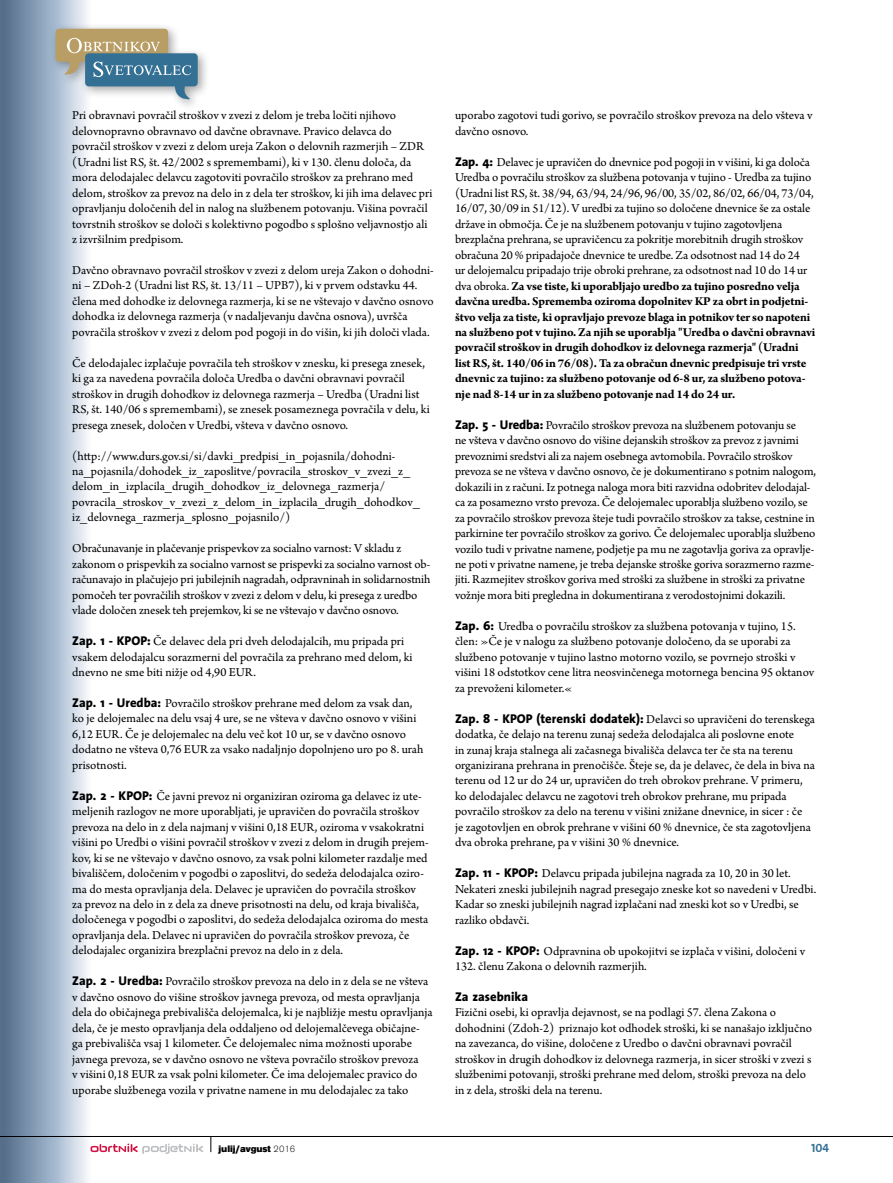
<style>
.page{position:relative;width:893px;height:1183px;background:#fff}
.page>*{position:absolute;margin:0;border:0;box-sizing:border-box;transform-origin:0 0}
.t1{font:12.75px/15.5px "Arno Pro";letter-spacing:-.005em;color:#000}
.t2{font:800 12.75px "The Sans X";color:#000}
.t3{font:700 12px "The Sans Caps X";color:#347094}
.t4{font:900 9.75px "Accius X";color:#000}
.s1{font-family:"The Sans X";font-weight:800}
.s2{font-weight:700}
.s3{font-weight:300}
</style>
<div class="page">
<hr style="left:0;top:1135px;width:893px;height:1px;background:#000">
<div style="left:0;top:0;width:98px;height:1182px;background:linear-gradient(to right,#466486,#feffff)"></div>
<div style="left:50px;top:23px;width:160px;height:88px;background:#000;opacity:.35"></div>
<svg style="left:56px;top:29px;width:142px;height:71px;background:#99a7a6"></svg>
<svg style="left:211px;top:1136px;width:1px;height:15px"></svg>
<svg style="left:91px;top:1143px;width:112px;height:10px"></svg>
<p class="t1" style="left:72px;top:108px;width:362px">Pri obravnavi povračil stroškov v zvezi z delom je treba ločiti njihovo delovnopravno obravnavo od davčne obravnave. Pravico delavca do povračil stroškov v zvezi z delom ureja Zakon o delovnih razmerjih – ZDR (Uradni list RS, št. 42/2002 s spremembami), ki v 130. členu določa, da mora delodajalec delavcu zagotoviti povračilo stroškov za prehrano med delom, stroškov za prevoz na delo in z dela ter stroškov, ki jih ima delavec pri opravljanju določenih del in nalog na službenem potovanju. Višina povračil tovrstnih stroškov se določi s kolektivno pogodbo s splošno veljavnostjo ali z izvršilnim predpisom.</p>
<p class="t1" style="left:72px;top:263px;width:363px">Davčno obravnavo povračil stroškov v zvezi z delom ureja Zakon o dohodni&shy;ni – ZDoh-2 (Uradni list RS, št. 13/11 – UPB7), ki v prvem odstavku 44. člena med dohodke iz delovnega razmerja, ki se ne vštevajo v davčno osnovo dohodka iz delovnega razmerja (v nadaljevanju davčna osnova), uvršča povračila stroškov v zvezi z delom pod pogoji in do višin, ki jih določi vlada.</p>
<p class="t1" style="left:72px;top:356px;width:359px">Če delodajalec izplačuje povračila teh stroškov v znesku, ki presega znesek, ki ga za navedena povračila določa Uredba o davčni obravnavi povračil stroškov in drugih dohodkov iz delovnega razmerja – Uredba (Uradni list RS, št. 140/06 s spremembami), se znesek posameznega povračila v delu, ki presega znesek, določen v Uredbi, všteva v davčno osnovo.</p>
<p class="t1" style="left:72px;top:448px;width:349px">(http://www.durs.gov.si/si/davki_predpisi_in_pojasnila/dohodni&shy;na_pojasnila/dohodek_iz_zaposlitve/povracila_stroskov_v_zvezi_z_ delom_in_izplacila_drugih_dohodkov_iz_delovnega_razmerja/ povracila_stroskov_v_zvezi_z_delom_in_izplacila_drugih_dohodkov_ iz_delovnega_razmerja_splosno_pojasnilo/)</p>
<p class="t1" style="left:72px;top:541px;width:360px">Obračunavanje in plačevanje prispevkov za socialno varnost: V skladu z zakonom o prispevkih za socialno varnost se prispevki za socialno varnost ob&shy;računavajo in plačujejo pri jubilejnih nagradah, odpravninah in solidarnostnih pomočeh ter povračilih stroškov v zvezi z delom v delu, ki presega z uredbo vlade določen znesek teh prejemkov, ki se ne vštevajo v davčno osnovo.</p>
<p class="t1" style="left:72px;top:634px;width:342px"><span class="s1">Zap. 1 - KPOP:</span> Če delavec dela pri dveh delodajalcih, mu pripada pri vsakem delodajalcu sorazmerni del povračila za prehrano med delom, ki dnevno ne sme biti nižje od 4,90 EUR.</p>
<p class="t1" style="left:72px;top:696px;width:353px"><span class="s1">Zap. 1 - Uredba:</span> Povračilo stroškov prehrane med delom za vsak dan, ko je delojemalec na delu vsaj 4 ure, se ne všteva v davčno osnovo v višini 6,12 EUR. Če je delojemalec na delu več kot 10 ur, se v davčno osnovo dodatno ne všteva 0,76 EUR za vsako nadaljnjo dopolnjeno uro po 8. urah prisotnosti.</p>
<p class="t1" style="left:72px;top:788px;width:358px"><span class="s1">Zap. 2 - KPOP:</span> Če javni prevoz ni organiziran oziroma ga delavec iz ute&shy;meljenih razlogov ne more uporabljati, je upravičen do povračila stroškov prevoza na delo in z dela najmanj v višini 0,18 EUR, oziroma v vsakokratni višini po Uredbi o višini povračil stroškov v zvezi z delom in drugih prejem&shy;kov, ki se ne vštevajo v davčno osnovo, za vsak polni kilometer razdalje med bivališčem, določenim v pogodbi o zaposlitvi, do sedeža delodajalca oziro&shy;ma do mesta opravljanja dela. Delavec je upravičen do povračila stroškov za prevoz na delo in z dela za dneve prisotnosti na delu, od kraja bivališča, določenega v pogodbi o zaposlitvi, do sedeža delodajalca oziroma do mesta opravljanja dela. Delavec ni upravičen do povračila stroškov prevoza, če delodajalec organizira brezplačni prevoz na delo in z dela.</p>
<p class="t1" style="left:72px;top:974px;width:362px"><span class="s1">Zap. 2 - Uredba:</span> Povračilo stroškov prevoza na delo in z dela se ne všteva v davčno osnovo do višine stroškov javnega prevoza, od mesta opravljanja dela do običajnega prebivališča delojemalca, ki je najbližje mestu opravljanja dela, če je mesto opravljanja dela oddaljeno od delojemalčevega običajne&shy;ga prebivališča vsaj 1 kilometer. Če delojemalec nima možnosti uporabe javnega prevoza, se v davčno osnovo ne všteva povračilo stroškov prevoza<br>v višini 0,18 EUR za vsak polni kilometer. Če ima delojemalec pravico do uporabe službenega vozila v privatne namene in mu delodajalec za tako</p>
<p class="t1" style="left:455px;top:109px;width:359px">uporabo zagotovi tudi gorivo, se povračilo stroškov prevoza na delo všteva v davčno osnovo.</p>
<p class="t1" style="left:455px;top:155px;width:362px"><span class="s1">Zap. 4:</span> Delavec je upravičen do dnevnice pod pogoji in v višini, ki ga določa Uredba o povračilu stroškov za službena potovanja v tujino - Uredba za tujino (Uradni list RS, št. 38/94, 63/94, 24/96, 96/00, 35/02, 86/02, 66/04, 73/04, 16/07, 30/09 in 51/12). V uredbi za tujino so določene dnevnice še za ostale države in območja. Če je na službenem potovanju v tujino zagotovljena brezplačna prehrana, se upravičencu za pokritje morebitnih drugih stroškov obračuna 20 % pripadajoče dnevnice te uredbe. Za odsotnost nad 14 do 24<br>ur delojemalcu pripadajo trije obroki prehrane, za odsotnost nad 10 do 14 ur dva obroka. <span class="s2">Za vse tiste, ki uporabljajo uredbo za tujino posredno velja davčna uredba. Sprememba oziroma dopolnitev KP za obrt in podjetni&shy;štvo velja za tiste, ki opravljajo prevoze blaga in potnikov ter so napoteni na službeno pot v tujino. Za njih se uporablja "Uredba o davčni obravnavi povračil stroškov in drugih dohodkov iz delovnega razmerja" (Uradni list RS, št. 140/06 in 76/08). Ta za obračun dnevnic predpisuje tri vrste dnevnic za tujino: za službeno potovanje od 6-8 ur, za službeno potova&shy;nje nad 8-14 ur in za službeno potovanje nad 14 do 24 ur.</span></p>
<p class="t1" style="left:455px;top:418px;width:363px"><span class="s1">Zap. 5 - Uredba:</span> Povračilo stroškov prevoza na službenem potovanju se<br>ne všteva v davčno osnovo do višine dejanskih stroškov za prevoz z javnimi prevoznimi sredstvi ali za najem osebnega avtomobila. Povračilo stroškov prevoza se ne všteva v davčno osnovo, če je dokumentirano s potnim nalogom, dokazili in z računi. Iz potnega naloga mora biti razvidna odobritev delodajal&shy;ca za posamezno vrsto prevoza. Če delojemalec uporablja službeno vozilo, se za povračilo stroškov prevoza šteje tudi povračilo stroškov za takse, cestnine in parkirnine ter povračilo stroškov za gorivo. Če delojemalec uporablja službeno vozilo tudi v privatne namene, podjetje pa mu ne zagotavlja goriva za opravlje&shy;ne poti v privatne namene, je treba dejanske stroške goriva sorazmerno razme&shy;jiti. Razmejitev stroškov goriva med stroški za službene in stroški za privatne vožnje mora biti pregledna in dokumentirana z verodostojnimi dokazili.</p>
<p class="t1" style="left:455px;top:618px;width:361px"><span class="s1">Zap. 6:</span> Uredba o povračilu stroškov za službena potovanja v tujino, 15. člen: »Če je v nalogu za službeno potovanje določeno, da se uporabi za službeno potovanje v tujino lastno motorno vozilo, se povrnejo stroški v višini 18 odstotkov cene litra neosvinčenega motornega bencina 95 oktanov za prevoženi kilometer.«</p>
<p class="t1" style="left:455px;top:711px;width:362px"><span class="s1">Zap. 8 - KPOP (terenski dodatek):</span> Delavci so upravičeni do terenskega dodatka, če delajo na terenu zunaj sedeža delodajalca ali poslovne enote<br>in zunaj kraja stalnega ali začasnega bivališča delavca ter če sta na terenu organizirana prehrana in prenočišče. Šteje se, da je delavec, če dela in biva na terenu od 12 ur do 24 ur, upravičen do treh obrokov prehrane. V primeru, ko delodajalec delavcu ne zagotovi treh obrokov prehrane, mu pripada povračilo stroškov za delo na terenu v višini znižane dnevnice, in sicer : če<br>je zagotovljen en obrok prehrane v višini 60 % dnevnice, če sta zagotovljena dva obroka prehrane, pa v višini 30 % dnevnice.</p>
<p class="t1" style="left:455px;top:866px;width:363px"><span class="s1">Zap. 11 - KPOP:</span> Delavcu pripada jubilejna nagrada za 10, 20 in 30 let.<br>Nekateri zneski jubilejnih nagrad presegajo zneske kot so navedeni v Uredbi.<br>Kadar so zneski jubilejnih nagrad izplačani nad zneski kot so v Uredbi, se razliko obdavči.</p>
<p class="t1" style="left:455px;top:943px;width:352px"><span class="s1">Zap. 12 - KPOP:</span> Odpravnina ob upokojitvi se izplača v višini, določeni v<br>132. členu Zakona o delovnih razmerjih.</p>
<p class="t2" style="left:455px;top:988px;width:75px">Za zasebnika</p>
<p class="t1" style="left:455px;top:1005px;width:358px">Fizični osebi, ki opravlja dejavnost, se na podlagi 57. člena Zakona o dohodnini (Zdoh-2) priznajo kot odhodek stroški, ki se nanašajo izključno na zavezanca, do višine, določene z Uredbo o davčni obravnavi povračil stroškov in drugih dohodkov iz delovnega razmerja, in sicer stroški v zvezi s službenimi potovanji, stroški prehrane med delom, stroški prevoza na delo in z dela, stroški dela na terenu.</p>
<p class="t4" style="left:218px;top:1142px;width:78px">julij/avgust <span class="s3">2016</span></p>
<p class="t3" style="left:811px;top:1141px;width:20px">104</p>
</div>
